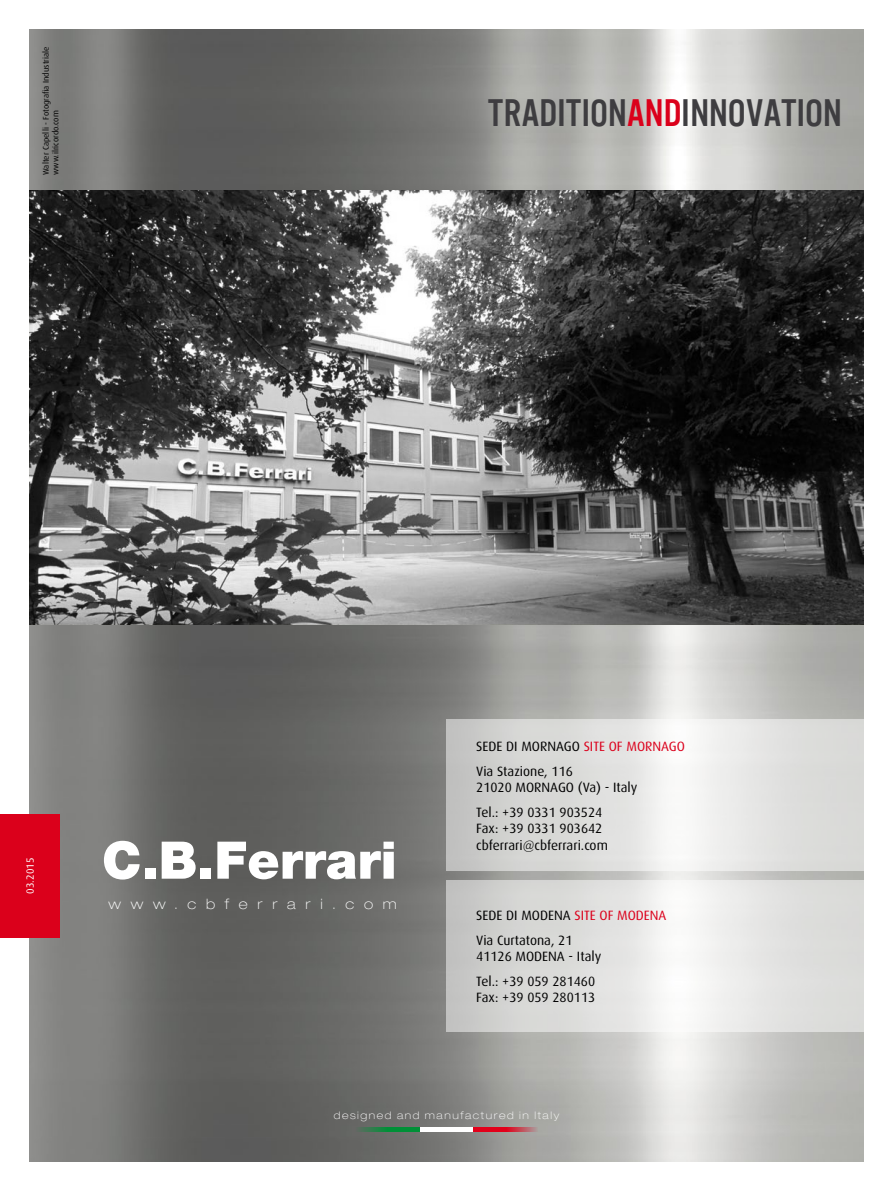
<style>
.page{position:relative;width:893px;height:1191px;background:#fff}
.page>*{position:absolute;margin:0;border:0;box-sizing:border-box;transform-origin:0 0}
.t1{font:900 51.9px "Helvetica Neue LT Std";color:#fff}
.t2{font:39.9px "U.S.101";color:#3e3d40}
.t3{font:100 expanded 14.4px "Helvetica Neue LT Std";letter-spacing:.68em;color:#fff}
.t4{font:13.5px/24.8px "Dax";color:#000}
.t5{font:100 expanded 10.5px "Helvetica Neue LT Std";letter-spacing:.15em;color:#fff}
.t6{font:10.5px "Dax";letter-spacing:.005em;color:#fff}
.t7{font:8.25px/9.8px "Dax";letter-spacing:.005em;color:#000}
.s1{color:#db001b}
</style>
<div class="page">
<img style="left:30px;top:30px;width:833px;height:1131px">
<svg style="left:446px;top:719px;width:418px;height:152px;fill:#dddddc"></svg>
<svg style="left:446px;top:880px;width:418px;height:151px;fill:#dfdfde"></svg>
<img style="left:30px;top:190px;width:833px;height:434px">
<div style="left:0;top:814px;width:60px;height:123px;background:#db001b"></div>
<svg style="left:355px;top:1127px;width:65px;height:4px"></svg>
<hr style="left:420px;top:1127px;width:53px;height:4px;background:#fff">
<svg style="left:473px;top:1127px;width:65px;height:4px"></svg>
<p class="t7" style="left:41px;top:175px;width:130px;rotate:-90deg">Walter Capelli - Fotografia Industriale www.ilricordo.com</p>
<h2 class="t2" style="left:488px;top:92px;width:355px">TRADITION<span class="s1">AND</span>INNOVATION</h2>
<p class="t6" style="left:24px;top:893px;width:38px;rotate:-90deg">03.2015</p>
<h1 class="t1" style="left:102px;top:829px;width:296px">C.B.Ferrari</h1>
<p class="t3" style="left:108px;top:895px;width:290px">www.cbferrari.com</p>
<p class="t4" style="left:476px;top:734px;width:210px">SEDE DI MORNAGO <span class="s1">SITE OF MORNAGO<br></span>Via Stazione, 116</p>
<p class="t4" style="left:476px;top:775px;width:163px">21020 MORNAGO (Va) - Italy<br>Tel.: +39 0331 903524</p>
<p class="t4" style="left:476px;top:820px;width:133px;line-height:16.2px">Fax: +39 0331 903642 cbferrari@cbferrari.com</p>
<p class="t4" style="left:476px;top:903px;width:192px">SEDE DI MODENA <span class="s1">SITE OF MODENA<br></span>Via Curtatona, 21</p>
<p class="t4" style="left:476px;top:944px;width:127px">41126 MODENA - Italy<br>Tel.: +39 059 281460</p>
<p class="t4" style="left:476px;top:985px;width:121px">Fax: +39 059 280113</p>
<p class="t5" style="left:334px;top:1109px;width:227px">designed and manufactured in Italy</p>
</div>
